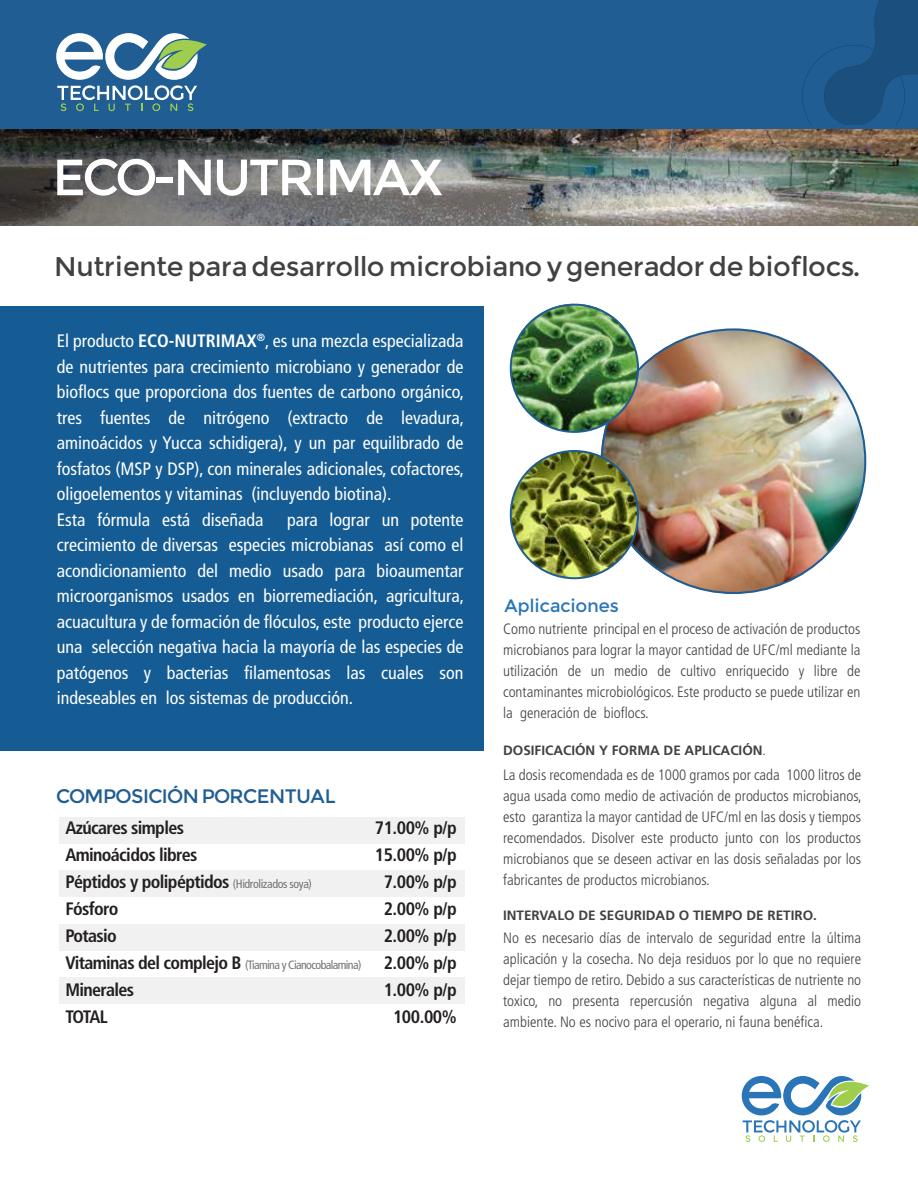
<style>
.page{position:relative;width:918px;height:1188px;background:#fff}
.page>*{position:absolute;margin:0;border:0;box-sizing:border-box;transform-origin:0 0}
.t1{font:50.85px "Montserrat";letter-spacing:-.08em;color:#fff}
.t2{font:27px "Montserrat";letter-spacing:-.03em;color:#414042}
.t3{font:19.5px "Montserrat";letter-spacing:-.05em;color:#205d92}
.t4{font:condensed 18px/25.5px "Frutiger";color:#fff}
.t5{font:700 condensed 18px/27px "Frutiger";letter-spacing:-.035em;color:#231f20}
.t6{font:18px "Montserrat";letter-spacing:-.025em;color:#2a75b7}
.t7{font:300 condensed 15px/21px "Frutiger";color:#414042;text-align:justify}
.t8{font:700 13.5px "Frutiger";color:#414042}
.t9{font:condensed 12px "Frutiger";letter-spacing:-.05em;color:#717275}
.s1{font-weight:700}
.s2{font-weight:400;font-size:12px;color:#717275}
.s3{font-weight:700;font-size:18px;color:#231f20}
.s4{font-weight:300;font-stretch:condensed}
</style>
<div class="page">
<img style="left:601px;top:329px;width:264px;height:265px;border-radius:132px">
<img style="left:705px;top:128px;width:213px;height:97px">
<img style="left:0;top:127px;width:705px;height:98px">
<div style="left:0;top:307px;width:483px;height:444px;background:#165c94"></div>
<div style="left:1px;top:0;width:917px;height:128px;background:#205d92"></div>
<svg style="left:56px;top:33px;width:151px;height:78px"></svg>
<svg style="left:802px;top:0;width:116px;height:124px"></svg>
<svg style="left:742px;top:1076px;width:127px;height:66px"></svg>
<div style="left:59px;top:817px;width:405px;height:27px;background:#f1f1f2"></div>
<div style="left:59px;top:871px;width:405px;height:26px;background:#f1f1f2"></div>
<div style="left:59px;top:924px;width:405px;height:27px;background:#f1f1f2"></div>
<div style="left:59px;top:977px;width:405px;height:27px;background:#f1f1f2"></div>
<img style="left:510px;top:304px;width:128px;height:128px;border-radius:64px">
<img style="left:510px;top:451px;width:128px;height:128px;border-radius:64px">
<h1 class="t1" style="left:52px;top:146px;width:395px">ECO-NUTRIMAX</h1>
<h2 class="t2" style="left:54px;top:250px;width:807px">Nutriente para desarrollo microbiano y generador de bioflocs.</h2>
<p class="t4" style="left:57px;top:329px;width:409px">El producto <span class="s1">ECO-NUTRIMAX</span><sup>®</sup>, es una mezcla especializada de nutrientes para crecimiento microbiano y generador de bioflocs que proporciona dos fuentes de carbono orgánico, tres fuentes de nitrógeno (extracto de levadura, aminoácidos y Yucca schidigera), y un par equilibrado de fosfatos (MSP y DSP), con minerales adicionales, cofactores, oligoelementos y vitaminas (incluyendo biotina).<br>Esta fórmula está diseñada</p>
<p class="t4" style="left:57px;top:507px;width:409px;text-align:justify;text-indent:230px">para lograr un potente crecimiento de diversas especies microbianas así como el acondicionamiento del medio usado para bioaumentar microorganismos usados en biorremediación, agricultura, acuacultura y de formación de flóculos, este producto ejerce una selección negativa hacia la mayoría de las especies de patógenos y bacterias filamentosas las cuales son indeseables en los sistemas de producción.</p>
<h3 class="t3" style="left:56px;top:784px;width:281px">COMPOSICIÓN PORCENTUAL</h3>
<p class="t5" style="left:65px;top:815px;width:248px">Azúcares simples<br>Aminoácidos libres<br>Péptidos y polipéptidos <span class="s2">(Hidrolizados soya)<br></span>Fósforo<br>Potasio</p>
<p class="t9" style="left:65px;top:958px;width:298px"><span class="s3">Vitaminas del complejo B</span> (Tiamina y Cianocobalamina)</p>
<p class="t5" style="left:65px;top:977px;width:70px">Minerales<br>TOTAL</p>
<p class="t5" style="left:375px;top:815px;width:84px;text-align:right">71.00% p/p<br>15.00% p/p<br>7.00% p/p<br>2.00% p/p<br>2.00% p/p<br>2.00% p/p<br>1.00% p/p<br>100.00%</p>
<p class="t6" style="left:504px;top:594px;width:116px">Aplicaciones</p>
<p class="t7" style="left:503px;top:619px;width:359px">Como nutriente principal en el proceso de activación de productos microbianos para lograr la mayor cantidad de UFC/ml mediante la utilización de un medio de cultivo enriquecido y libre de contaminantes microbiológicos. Este producto se puede utilizar en la generación de bioflocs.</p>
<p class="t8" style="left:503px;top:742px;width:264px">DOSIFICACIÓN Y FORMA DE APLICACIÓN<span class="s4">.</span></p>
<p class="t7" style="left:503px;top:764px;width:360px">La dosis recomendada es de 1000 gramos por cada 1000 litros de agua usada como medio de activación de productos microbianos, esto garantiza la mayor cantidad de UFC/ml en las dosis y tiempos recomendados. Disolver este producto junto con los productos microbianos que se deseen activar en las dosis señaladas por los fabricantes de productos microbianos.</p>
<p class="t8" style="left:503px;top:908px;width:315px">INTERVALO DE SEGURIDAD O TIEMPO DE RETIRO.</p>
<p class="t7" style="left:503px;top:928px;width:360px">No es necesario días de intervalo de seguridad entre la última aplicación y la cosecha. No deja residuos por lo que no requiere dejar tiempo de retiro. Debido a sus características de nutriente no toxico, no presenta repercusión negativa alguna al medio ambiente. No es nocivo para el operario, ni fauna benéfica.</p>
</div>
